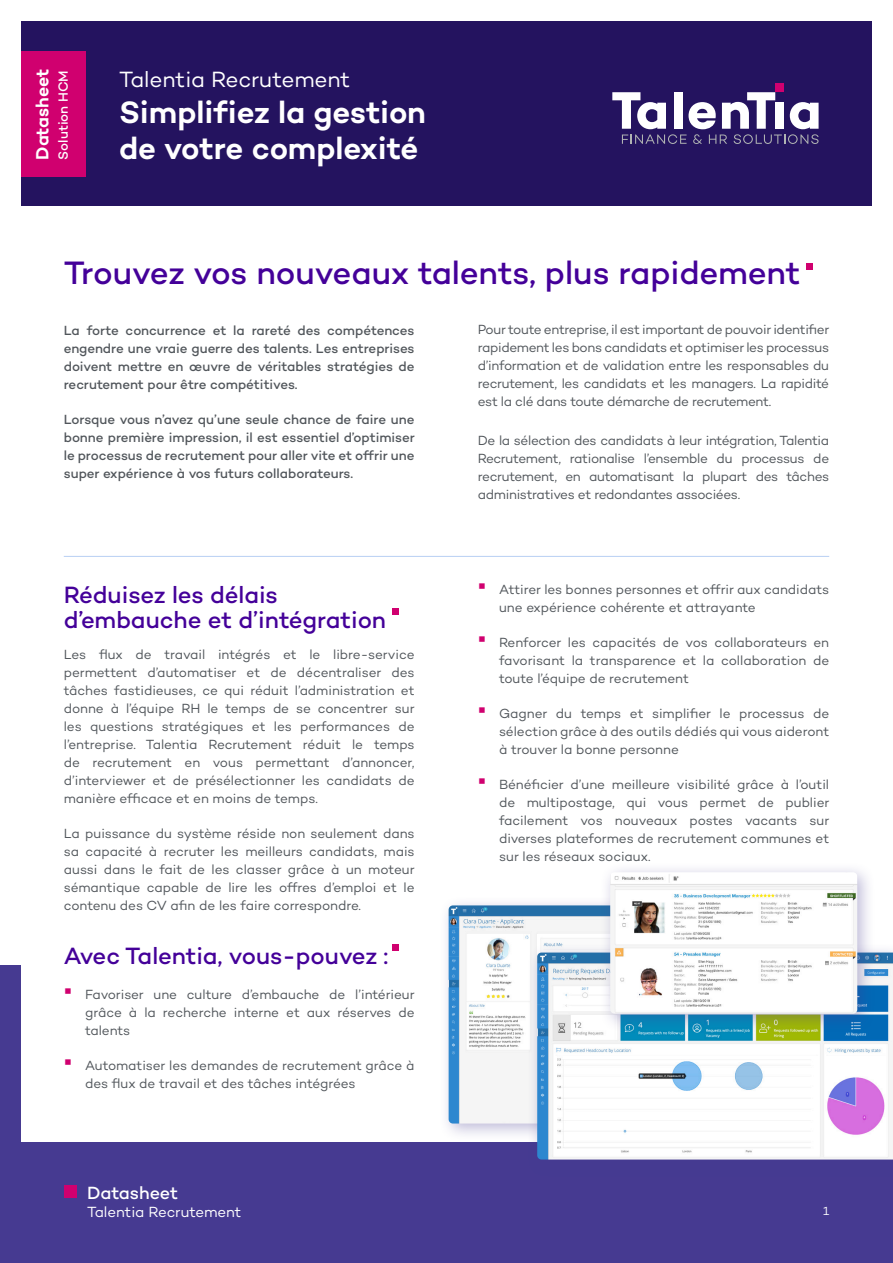
<style>
.page{position:relative;width:893px;height:1263px;background:#fff}
.page>*{position:absolute;margin:0;border:0;box-sizing:border-box;transform-origin:0 0}
.Title1{font:500 33px "Campton";letter-spacing:-.005em;color:#409}
.Title_Document{font:600 31.5px/36px "Campton";letter-spacing:-.005em;color:#fff}
.Title2{font:500 24px/25.5px "Campton";letter-spacing:-.005em;color:#409}
.Paragraph{font:500 24px "Campton";letter-spacing:-.005em;color:#409}
.Subtitle_Document{font:22.5px "Campton";letter-spacing:-.01em;color:#fff}
.t1{font:500 18px "Campton";color:#fff}
.Document_Type{font:600 18px "Campton";color:#fff}
.t2{font:15px "Campton";letter-spacing:-.01em;color:#fff}
.Paragraph-2{font:13.5px/18px "Campton";letter-spacing:-.01em;color:#51565b;text-align:justify}
.Paragraph-3{font:500 13.5px/18px "Campton";letter-spacing:-.005em;color:#51565b;text-align:justify}
.Title2-2{font:13.5px/18px "Campton";letter-spacing:-.025em;color:#51565b;text-align:justify}
.Solution_Lab{font:500 13.5px "Campton";color:#fff}
.t3{font:12px "Campton";color:#fff}
.s1{font-family:"Arial";font-size:24px;color:#d0006f}
</style>
<div class="page">
<div style="left:0;top:965px;width:893px;height:298px;background:#463a91"></div>
<div style="left:64px;top:1185px;width:13px;height:13px;background:#d0006f"></div>
<div style="left:21px;top:21px;width:851px;height:185px;background:#24135f"></div>
<div style="left:775px;top:84px;width:9px;height:8px;background:#d10070"></div>
<svg style="left:612px;top:92px;width:207px;height:52px"></svg>
<div style="left:21px;top:206px;width:851px;height:936px;background:#fff"></div>
<svg style="left:806px;top:264px;width:6px;height:6px"></svg>
<div style="left:392px;top:608px;width:7px;height:6px;background:#d0006f"></div>
<div style="left:392px;top:944px;width:7px;height:7px;background:#d0006f"></div>
<hr style="left:64px;top:556px;width:765px;height:1px;background:#b8cff3">
<div style="left:439px;top:895px;width:377px;height:246px;background:#453b91;opacity:.35"></div>
<img style="left:449px;top:905px;width:151px;height:218px">
<div style="left:527px;top:942px;width:366px;height:236px;background:#453b91;opacity:.35"></div>
<img style="left:537px;top:952px;width:356px;height:207px">
<div style="left:600px;top:862px;width:275px;height:170px;background:#453b91;opacity:.35"></div>
<img style="left:610px;top:872px;width:247px;height:142px">
<div style="left:21px;top:51px;width:65px;height:126px;background:#d0006f"></div>
<p class="Document_Type" style="left:31px;top:160px;width:93px;rotate:-90deg">Datasheet</p>
<p class="Solution_Lab" style="left:55px;top:160px;width:91px;rotate:-90deg">Solution HCM</p>
<p class="Subtitle_Document" style="left:119px;top:65px;width:233px">Talentia Recrutement</p>
<p class="Title_Document" style="left:119px;top:93px;width:309px">Simplifiez la gestion de votre complexité</p>
<p class="Title1" style="left:64px;top:252px;width:738px">Trouvez vos nouveaux talents, plus rapidement</p>
<p class="Paragraph-3" style="left:64px;top:321px;width:352px">La forte concurrence et la rareté des compétences engendre une vraie guerre des talents. Les entreprises doivent mettre en œuvre de véritables stratégies de recrutement pour être compétitives.</p>
<p class="Paragraph-3" style="left:64px;top:410px;width:352px">Lorsque vous n’avez qu’une seule chance de faire une bonne première impression, il est essentiel d’optimiser le processus de recrutement pour aller vite et offrir une super expérience à vos futurs collaborateurs.</p>
<p class="Title2" style="left:64px;top:581px;width:324px">Réduisez les délais d’embauche et d’intégration</p>
<p class="Paragraph-2" style="left:64px;top:645px;width:352px">Les flux de travail intégrés et le libre-service permettent d’automatiser et de décentraliser des tâches fastidieuses, ce qui réduit l’administration et donne à l’équipe RH le temps de se concentrer sur les questions stratégiques et les performances de l’entreprise. Talentia Recrutement réduit le temps de recrutement en vous permettant d’annoncer, d’interviewer et de présélectionner les candidats de manière efficace et en moins de temps.</p>
<p class="Paragraph-2" style="left:64px;top:824px;width:352px">La puissance du système réside non seulement dans sa capacité à recruter les meilleurs candidats, mais aussi dans le fait de les classer grâce à un moteur sémantique capable de lire les offres d’emploi et le contenu des CV afin de les faire correspondre.</p>
<p class="Paragraph" style="left:64px;top:941px;width:326px">Avec Talentia, vous-pouvez :</p>
<p class="Paragraph-2" style="left:85px;top:985px;width:331px;text-indent:-21px"><span class="s1">▪</span> Favoriser une culture d’embauche de l’intérieur grâce à la recherche interne et aux réserves de talents</p>
<p class="Paragraph-2" style="left:85px;top:1056px;width:331px;text-indent:-21px"><span class="s1">▪</span> Automatiser les demandes de recrutement grâce à des flux de travail et des tâches intégrées</p>
<p class="Paragraph-2" style="left:478px;top:320px;width:353px">Pour toute entreprise, il est important de pouvoir identifier rapidement les bons candidats et optimiser les processus d’information et de validation entre les responsables du recrutement, les candidats et les managers. La rapidité est la clé dans toute démarche de recrutement.</p>
<p class="Title2-2" style="left:478px;top:431px;width:353px">De la sélection des candidats à leur intégration, Talentia Recrutement, rationalise l’ensemble du processus de recrutement, en automatisant la plupart des tâches administratives et redondantes associées.</p>
<p class="Paragraph-2" style="left:499px;top:580px;width:332px;text-indent:-21px"><span class="s1">▪</span> Attirer les bonnes personnes et offrir aux candidats une expérience cohérente et attrayante</p>
<p class="Paragraph-2" style="left:499px;top:633px;width:332px;text-indent:-21px"><span class="s1">▪</span> Renforcer les capacités de vos collaborateurs en favorisant la transparence et la collaboration de toute l’équipe de recrutement</p>
<p class="Paragraph-2" style="left:499px;top:704px;width:332px;text-indent:-21px"><span class="s1">▪</span> Gagner du temps et simplifier le processus de sélection grâce à des outils dédiés qui vous aideront à trouver la bonne personne</p>
<p class="Paragraph-2" style="left:499px;top:775px;width:332px;text-indent:-21px"><span class="s1">▪</span> Bénéficier d’une meilleure visibilité grâce à l’outil de multipostage, qui vous permet de publier facilement vos nouveaux postes vacants sur diverses plateformes de recrutement communes et sur les réseaux sociaux.</p>
<h3 class="t1" style="left:87px;top:1181px;width:93px">Datasheet</h3>
<p class="t2" style="left:87px;top:1202px;width:156px">Talentia Recrutement</p>
<p class="t3" style="left:823px;top:1203px;width:8px">1</p>
</div>
